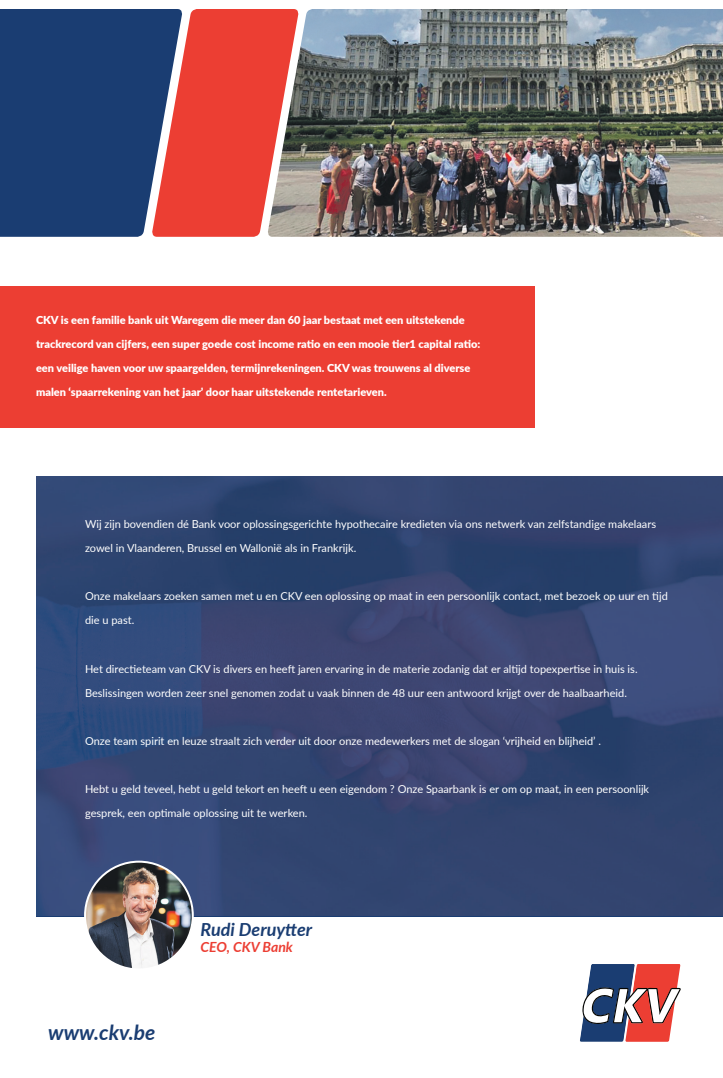
<style>
.page{position:relative;width:723px;height:1078px;background:#fff}
.page>*{position:absolute;margin:0;border:0;box-sizing:border-box;transform-origin:0 0}
.t1{font:italic 700 21px "Lato";color:#1a3d72}
.t2{font:italic 700 18px "Lato";color:#1a3d72}
.t3{font:italic 700 14px "Lato";color:#ec3e33}
.t4{font:11px/24px "Lato";color:#fff}
.t5{font:900 11px/24px "Lato";color:#fff}
</style>
<div class="page">
<img style="left:36px;top:476px;width:687px;height:439px">
<div style="left:0;top:286px;width:534px;height:142px;background:#ec3e33"></div>
<div style="left:0;top:9px;width:151px;height:228px;background:#1a3d72"></div>
<svg style="left:151px;top:9px;width:116px;height:228px;background:#d54c49"></svg>
<img style="left:267px;top:9px;width:456px;height:228px">
<svg style="left:580px;top:964px;width:101px;height:77px"></svg>
<img style="left:85px;top:861px;width:108px;height:108px;border-radius:54px">
<div style="left:84px;top:860px;width:110px;height:110px;border:2px solid #fff;border-radius:50%"></div>
<p class="t5" style="left:36px;top:308px;width:446px">CKV is een familie bank uit Waregem die meer dan 60 jaar bestaat met een uitstekende trackrecord van cijfers, een super goede cost income ratio en een mooie tier1 capital ratio: een veilige haven voor uw spaargelden, termijnrekeningen. CKV was trouwens al diverse malen ‘spaarrekening van het jaar’ door haar uitstekende rentetarieven.</p>
<p class="t4" style="left:85px;top:512px;width:572px">Wij zijn bovendien dé Bank voor oplossingsgerichte hypothecaire kredieten via ons netwerk van zelfstandige makelaars zowel in Vlaanderen, Brussel en Wallonië als in Frankrijk.</p>
<p class="t4" style="left:85px;top:584px;width:584px">Onze makelaars zoeken samen met u en CKV een oplossing op maat in een persoonlijk contact, met bezoek op uur en tijd die u past.</p>
<p class="t4" style="left:85px;top:656px;width:554px">Het directieteam van CKV is divers en heeft jaren ervaring in de materie zodanig dat er altijd topexpertise in huis is.<br>Beslissingen worden zeer snel genomen zodat u vaak binnen de 48 uur een antwoord krijgt over de haalbaarheid.</p>
<p class="t4" style="left:85px;top:728px;width:517px">Onze team spirit en leuze straalt zich verder uit door onze medewerkers met de slogan ‘vrijheid en blijheid’ .</p>
<p class="t4" style="left:85px;top:776px;width:566px">Hebt u geld teveel, hebt u geld tekort en heeft u een eigendom ? Onze Spaarbank is er om op maat, in een persoonlijk gesprek, een optimale oplossing uit te werken.</p>
<h1 class="t1" style="left:48px;top:1016px;width:109px">www.ckv.be</h1>
<h2 class="t2" style="left:201px;top:915px;width:113px">Rudi Deruytter</h2>
<p class="t3" style="left:201px;top:936px;width:94px">CEO, CKV Bank</p>
</div>
